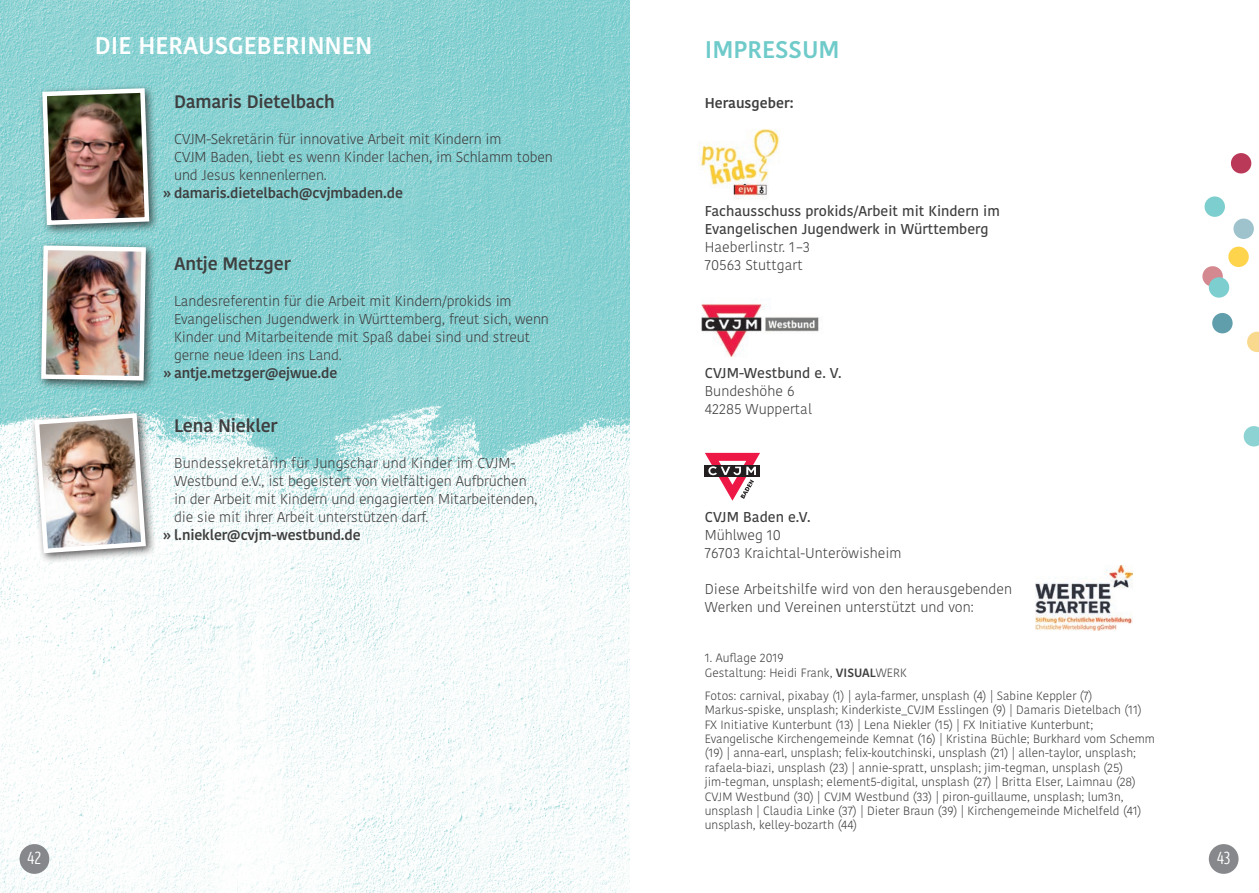
<style>
.page{position:relative;width:1259px;height:893px;background:#fff}
.page>*{position:absolute;margin:0;border:0;box-sizing:border-box;transform-origin:0 0}
.t1{font:600 24px "Kohinoor Devanagari";color:#fff}
.t2{font:600 24px "Kohinoor Bangla";color:#6fcaca}
.t3{font:600 18px "Kohinoor Devanagari";letter-spacing:-.01em;color:#3e3e3f}
.t4{font:18px "Intro Head R Base";color:#fff}
.t5{font:300 14.25px/18px "Kohinoor Devanagari";letter-spacing:-.01em;color:#3e3e3f}
.t6{font:300 14.25px/18px "Kohinoor Bangla";color:#3e3e3f}
.t7{font:500 14.25px/18px "Kohinoor Bangla";color:#3e3e3f}
.t8{font:600 14.25px "Kohinoor Devanagari";letter-spacing:-.01em;color:#3e3e3f}
.t9{font:600 14.25px "Kohinoor Bangla";color:#3e3e3f}
.t10{font:300 12px/14.4px "Kohinoor Bangla";color:#3e3e3f}
.s1{font-weight:600}
</style>
<div class="page">
<img style="left:0;top:0;width:629px;height:893px">
<div style="left:1208px;top:844px;width:30px;height:30px;background:#808285;border-radius:50%"></div>
<div style="left:20px;top:844px;width:29px;height:30px;background:#808285;border-radius:50%"></div>
<div style="left:38px;top:84px;width:122px;height:152px;background:#231f20;opacity:.75"></div>
<img style="left:40px;top:86px;width:112px;height:141px">
<div style="left:36px;top:241px;width:121px;height:150px;background:#231f20;opacity:.75"></div>
<img style="left:39px;top:243px;width:109px;height:140px">
<div style="left:30px;top:408px;width:127px;height:156px;background:#231f20;opacity:.75"></div>
<img style="left:32px;top:411px;width:116px;height:145px">
<img style="left:701px;top:304px;width:118px;height:53px">
<img style="left:699px;top:129px;width:81px;height:70px">
<svg style="left:705px;top:453px;width:55px;height:48px"></svg>
<img style="left:1035px;top:565px;width:97px;height:65px">
<div style="left:1202px;top:266px;width:20px;height:21px;background:#d48990;border-radius:50%"></div>
<div style="left:1233px;top:219px;width:20px;height:20px;background:#9ec3cd;border-radius:50%"></div>
<svg style="left:1247px;top:332px;width:12px;height:20px"></svg>
<div style="left:1204px;top:196px;width:21px;height:21px;background:#7dcecf;border-radius:50%"></div>
<div style="left:1208px;top:277px;width:21px;height:21px;background:#7dcecf;border-radius:50%"></div>
<div style="left:1231px;top:153px;width:20px;height:20px;background:#bb3958;border-radius:50%"></div>
<div style="left:1212px;top:313px;width:20px;height:20px;background:#609eac;border-radius:50%"></div>
<div style="left:1228px;top:247px;width:20px;height:20px;background:#fed44d;border-radius:50%"></div>
<svg style="left:1243px;top:426px;width:16px;height:20px"></svg>
<h1 class="t1" style="left:95px;top:32px;width:275px">DIE Herausgeberinn en</h1>
<h2 class="t3" style="left:174px;top:91px;width:162px">Damaris Dietelbach</h2>
<p class="t5" style="left:174px;top:130px;width:380px">CVJM-Sekretärin für innovative Arbeit mit Kindern im<br>CVJM Baden, liebt es wenn Kinder lachen, im Schlamm toben und Jesus kennenlernen.</p>
<p class="t8" style="left:163px;top:185px;width:241px">» damaris.dietelbach@cvjmbaden.de</p>
<h2 class="t3" style="left:174px;top:253px;width:118px">Antje Metzger</h2>
<p class="t5" style="left:174px;top:292px;width:376px">Landesreferentin für die Arbeit mit Kindern/prokids im Evangelischen Jugendwerk in Württemberg, freut sich, wenn Kinder und Mitarbeitende mit Spaß dabei sind und streut gerne neue Ideen ins Land.</p>
<p class="t8" style="left:163px;top:365px;width:176px">» antje.metzger@ejwue.de</p>
<h2 class="t3" style="left:174px;top:415px;width:105px">Lena Niekler</h2>
<p class="t5" style="left:174px;top:454px;width:365px">Bundessekretärin für Jungschar und Kinder im CVJM-Westbund e.V., ist begeistert von vielfältigen Aufbrüchen in der Arbeit mit Kindern und engagierten Mitarbeitenden, die sie mit ihrer Arbeit unterstützen darf.</p>
<p class="t8" style="left:163px;top:527px;width:199px">» l.niekler@cvjm-westbund.de</p>
<h2 class="t4" style="left:28px;top:848px;width:15px">42</h2>
<h1 class="t2" style="left:705px;top:30px;width:136px">IMPRESSUM</h1>
<p class="t9" style="left:705px;top:91px;width:90px">Herausgeber:</p>
<p class="t7" style="left:705px;top:202px;width:297px">Fachausschuss prokids/Arbeit mit Kindern im<br>Evangelischen Jugendwerk in Württemberg</p>
<p class="t6" style="left:705px;top:238px;width:107px">Haeberlinstr. 1–3<br>70563 Stuttgart</p>
<p class="t7" style="left:705px;top:364px;width:138px">CVJM-Westbund e. V.</p>
<p class="t6" style="left:705px;top:382px;width:109px">Bundeshöhe 6<br>42285 Wuppertal</p>
<p class="t7" style="left:705px;top:508px;width:107px">CVJM Baden e.V.</p>
<p class="t6" style="left:705px;top:526px;width:198px">Mühlweg 10<br>76703 Kraichtal-Unteröwisheim</p>
<p class="t6" style="left:705px;top:580px;width:309px">Diese Arbeitshilfe wird von den herausgebenden<br>Werken und Vereinen unterstützt und von:</p>
<p class="t10" style="left:705px;top:651px;width:203px">1. Auflage 2019<br>Gestaltung: Heidi Frank, <span class="s1">VISUAL</span>WERK</p>
<p class="t10" style="left:705px;top:688px;width:452px">Fotos: carnival, pixabay (1) | ayla-farmer, unsplash (4) | Sabine Keppler (7)<br>Markus-spiske, unsplash; Kinderkiste_CVJM Esslingen (9) | Damaris Dietelbach (11)<br>FX Initiative Kunterbunt (13) | Lena Niekler (15) | FX Initiative Kunterbunt; Evangelische Kirchengemeinde Kemnat (16) | Kristina Büchle; Burkhard vom Schemm (19) | anna-earl, unsplash; felix-koutchinski, unsplash (21) | allen-taylor, unsplash; rafaela-biazi, unsplash (23) | annie-spratt, unsplash; jim-tegman, unsplash (25) jim-tegman, unsplash; element5-digital, unsplash (27) | Britta Elser, Laimnau (28)<br>CVJM Westbund (30) | CVJM Westbund (33) | piron-guillaume, unsplash; lum3n, unsplash | Claudia Linke (37) | Dieter Braun (39) | Kirchengemeinde Michelfeld (41) unsplash, kelley-bozarth (44)</p>
<h2 class="t4" style="left:1217px;top:848px;width:15px">43</h2>
</div>
